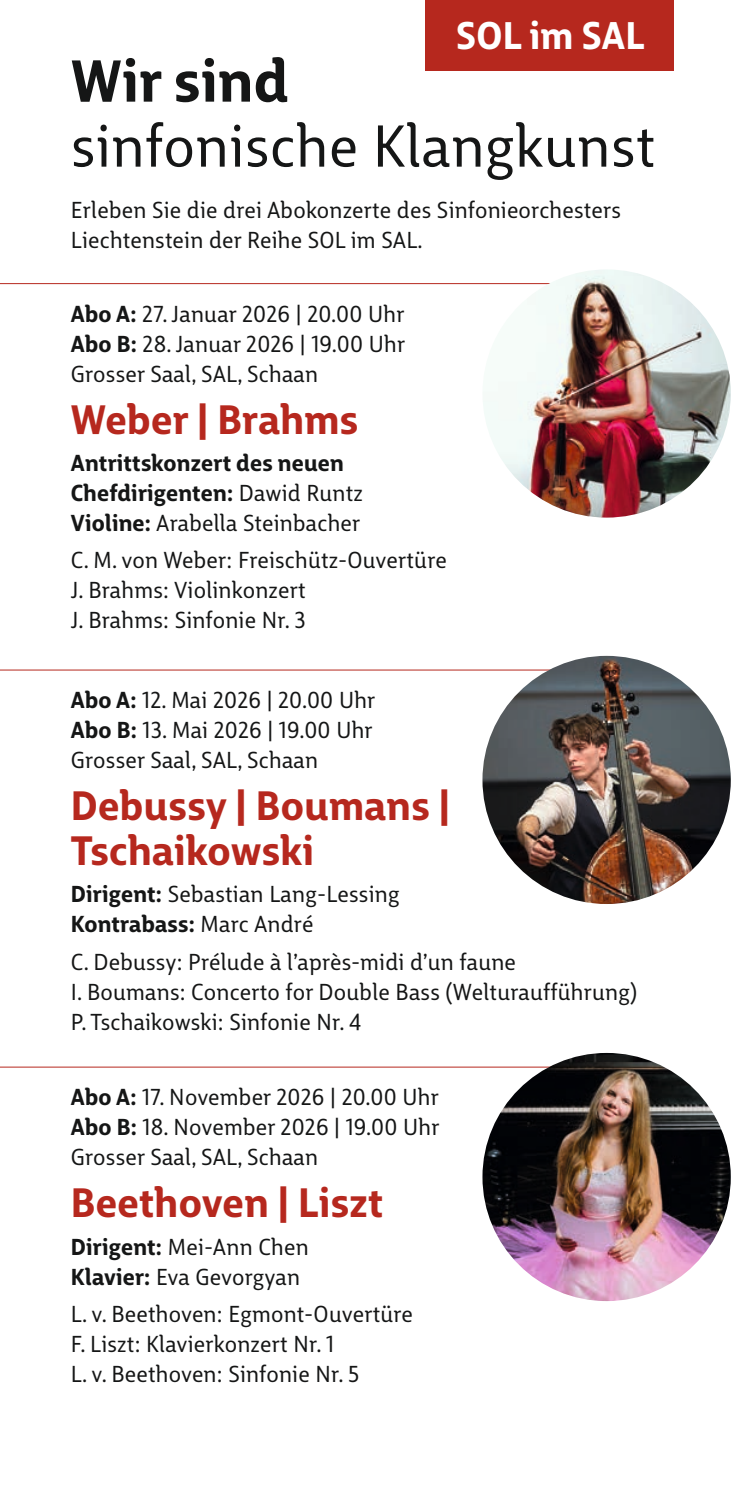
<style>
.page{position:relative;width:745px;height:1489px;background:#fff}
.page>*{position:absolute;margin:0;border:0;box-sizing:border-box;transform-origin:0 0}
.t1{font:57.5px "Big City Grotesque Pro";letter-spacing:.01em;color:#151616}
.t2{font:700 57.5px "Big City Grotesque Pro";letter-spacing:.01em;color:#151616}
.t3{font:700 40px/45px "Big City Grotesque Pro";letter-spacing:.01em;color:#b6281e}
.t4{font:700 37.5px "Big City Grotesque Pro";letter-spacing:.01em;color:#fff}
.t5{font:22.5px/30px "Big City Grotesque Pro";letter-spacing:.01em;color:#151616}
.t6{font:700 22.5px/30px "Big City Grotesque Pro";letter-spacing:.01em;color:#151616}
.s1{font-weight:700}
.s2{font-weight:400}
</style>
<div class="page">
<hr style="left:0;top:283px;width:617px;height:1px;background:#b6281e">
<hr style="left:0;top:669px;width:617px;height:1px;background:#b6281e">
<hr style="left:0;top:1066px;width:617px;height:1px;background:#b6281e">
<img style="left:482px;top:269px;width:248px;height:248px;border-radius:124px">
<img style="left:482px;top:656px;width:248px;height:248px;border-radius:124px">
<img style="left:482px;top:1052px;width:248px;height:248px;border-radius:124px">
<div style="left:425px;top:0;width:248px;height:71px;background:#b6281e"></div>
<h3 class="t4" style="left:456px;top:5px;width:189px">SOL im SAL</h3>
<h1 class="t2" style="left:71px;top:33px;width:219px">Wir sind</h1>
<h1 class="t1" style="left:71px;top:100px;width:585px">sinfonische Klangkunst</h1>
<p class="t5" style="left:71px;top:193px;width:551px">Erleben Sie die drei Abokonzerte des Sinfonieorchesters<br>Liechtenstein der Reihe SOL im SAL.</p>
<p class="t5" style="left:71px;top:297px;width:335px;text-align:justify"><span class="s1">Abo A:</span> 27. Januar 2026 | 20.00 Uhr <span class="s1">Abo B:</span> 28. Januar 2026 | 19.00 Uhr Grosser Saal, SAL, Schaan</p>
<h2 class="t3" style="left:71px;top:394px;width:289px">Weber | Brahms</h2>
<p class="t6" style="left:71px;top:446px;width:293px">Antrittskonzert des neuen<br>Chefdirigenten: <span class="s2">Dawid Runtz<br></span>Violine: <span class="s2">Arabella Steinbacher</span></p>
<p class="t5" style="left:71px;top:543px;width:377px">C. M. von Weber: Freischütz-Ouvertüre<br>J. Brahms: Violinkonzert<br>J. Brahms: Sinfonie Nr. 3</p>
<p class="t5" style="left:71px;top:683px;width:306px;text-align:justify"><span class="s1">Abo A:</span> 12. Mai 2026 | 20.00 Uhr <span class="s1">Abo B:</span> 13. Mai 2026 | 19.00 Uhr Grosser Saal, SAL, Schaan</p>
<h2 class="t3" style="left:71px;top:780px;width:380px">Debussy | Boumans |<br>Tschaikowski</h2>
<p class="t5" style="left:71px;top:877px;width:330px"><span class="s1">Dirigent:</span> Sebastian Lang-Lessing<br><span class="s1">Kontrabass:</span> Marc André</p>
<p class="t5" style="left:71px;top:944px;width:567px">C. Debussy: Prélude à l’après-midi d’un faune<br>I. Boumans: Concerto for Double Bass (Welturaufführung)<br>P. Tschaikowski: Sinfonie Nr. 4</p>
<p class="t5" style="left:71px;top:1080px;width:370px;text-align:justify"><span class="s1">Abo A:</span> 17. November 2026 | 20.00 Uhr <span class="s1">Abo B:</span> 18. November 2026 | 19.00 Uhr Grosser Saal, SAL, Schaan</p>
<h2 class="t3" style="left:71px;top:1177px;width:313px">Beethoven | Liszt</h2>
<p class="t5" style="left:71px;top:1229px;width:239px"><span class="s1">Dirigent:</span> Mei-Ann Chen<br><span class="s1">Klavier:</span> Eva Gevorgyan</p>
<p class="t5" style="left:71px;top:1296px;width:343px">L. v. Beethoven: Egmont-Ouvertüre<br>F. Liszt: Klavierkonzert Nr. 1<br>L. v. Beethoven: Sinfonie Nr. 5</p>
</div>
